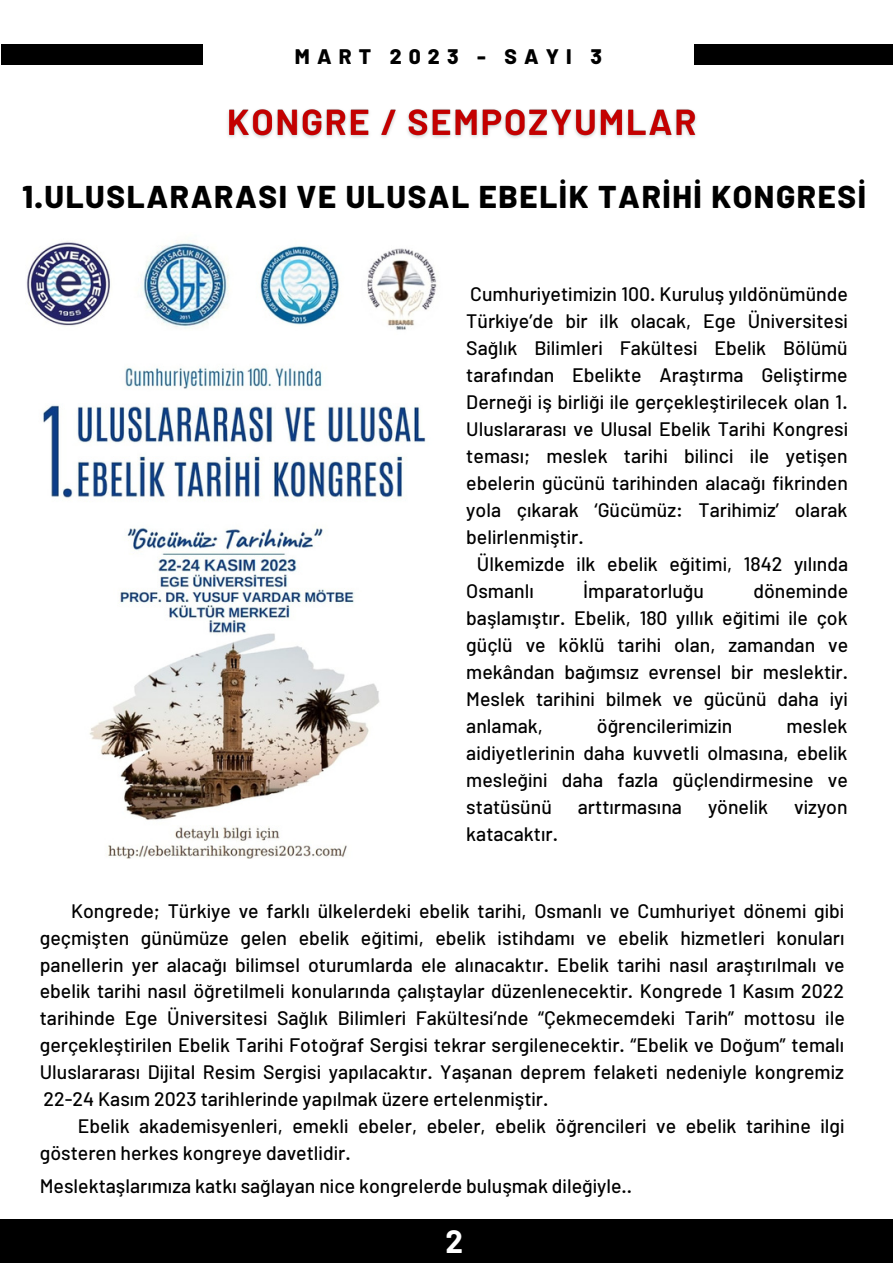
<style>
.page{position:relative;width:893px;height:1264px;background:#fff}
.page>*{position:absolute;margin:0;border:0;box-sizing:border-box;transform-origin:0 0}
.t1{font:800 31.5px "Barlow";letter-spacing:.05em;color:#000}
.t2{font:700 31.5px "Barlow";color:#fff}
.t3{font:800 21px "Barlow";letter-spacing:.34em;color:#000}
.t4{font:500 19.5px/27px "Barlow";color:#000}
</style>
<div class="page">
<div style="left:693px;top:44px;width:199px;height:21px;background:#000"></div>
<div style="left:1px;top:44px;width:202px;height:21px;background:#000"></div>
<div style="left:0;top:1219px;width:892px;height:43px;background:#000"></div>
<img style="left:26px;top:241px;width:411px;height:617px">
<img style="left:228px;top:109px;width:468px;height:29px">
<p class="t3" style="left:295px;top:43px;width:308px">MART 2023 - SAYI 3</p>
<h1 class="t1" style="left:22px;top:177px;width:845px">1.ULUSLARARASI VE ULUSAL EBELİK TARİHİ KONGRESİ</h1>
<p class="t4" style="left:470px;top:280px;width:379px">Cumhuriyetimizin 100. Kuruluş yıldönümünde</p>
<p class="t4" style="left:466px;top:307px;width:381px">Türkiye’de bir ilk olacak, Ege Üniversitesi</p>
<p class="t4" style="left:466px;top:334px;width:383px">Sağlık Bilimleri Fakültesi Ebelik Bölümü</p>
<p class="t4" style="left:466px;top:361px;width:383px">tarafından Ebelikte Araştırma Geliştirme</p>
<p class="t4" style="left:466px;top:388px;width:383px">Derneği iş birliği ile gerçekleştirilecek olan 1.</p>
<p class="t4" style="left:466px;top:415px;width:381px">Uluslararası ve Ulusal Ebelik Tarihi Kongresi</p>
<p class="t4" style="left:466px;top:442px;width:383px">teması; meslek tarihi bilinci ile yetişen</p>
<p class="t4" style="left:466px;top:469px;width:383px">ebelerin gücünü tarihinden alacağı fikrinden</p>
<p class="t4" style="left:466px;top:496px;width:383px">yola çıkarak ‘Gücümüz: Tarihimiz’ olarak</p>
<p class="t4" style="left:466px;top:523px;width:119px">belirlenmiştir.</p>
<p class="t4" style="left:477px;top:549px;width:372px">Ülkemizde ilk ebelik eğitimi, 1842 yılında</p>
<p class="t4" style="left:466px;top:576px;width:69px">Osmanlı</p>
<p class="t4" style="left:583px;top:576px;width:122px">İmparatorluğu</p>
<p class="t4" style="left:466px;top:576px;width:383px;text-indent:287px">döneminde başlamıştır. Ebelik, 180 yıllık eğitimi ile çok güçlü ve köklü tarihi olan, zamandan ve mekândan bağımsız evrensel bir meslektir.<br>Meslek tarihini bilmek ve gücünü daha iyi anlamak,</p>
<p class="t4" style="left:597px;top:711px;width:137px">öğrencilerimizin</p>
<p class="t4" style="left:466px;top:711px;width:383px;text-align:justify;text-indent:320px">meslek aidiyetlerinin daha kuvvetli olmasına, ebelik mesleğini daha fazla güçlendirmesine ve statüsünü</p>
<p class="t4" style="left:577px;top:792px;width:106px">arttırmasına</p>
<p class="t4" style="left:708px;top:792px;width:62px">yönelik</p>
<p class="t4" style="left:794px;top:792px;width:55px">vizyon</p>
<p class="t4" style="left:466px;top:819px;width:93px">katacaktır.</p>
<p class="t4" style="left:40px;top:896px;width:806px;text-indent:31px">Kongrede; Türkiye ve farklı ülkelerdeki ebelik tarihi, Osmanlı ve Cumhuriyet dönemi gibi geçmişten günümüze gelen ebelik eğitimi, ebelik istihdamı ve ebelik hizmetleri konuları panellerin yer alacağı bilimsel oturumlarda ele alınacaktır. Ebelik tarihi nasıl araştırılmalı ve ebelik tarihi nasıl öğretilmeli konularında çalıştaylar düzenlenecektir. Kongrede 1 Kasım 2022 tarihinde Ege Üniversitesi Sağlık Bilimleri Fakültesi’nde “Çekmecemdeki Tarih” mottosu ile gerçekleştirilen Ebelik Tarihi Fotoğraf Sergisi tekrar sergilenecektir. “Ebelik ve Doğum” temalı Uluslararası Dijital Resim Sergisi yapılacaktır. Yaşanan deprem felaketi nedeniyle kongremiz 22-24 Kasım 2023 tarihlerinde yapılmak üzere ertelenmiştir.</p>
<p class="t4" style="left:40px;top:1112px;width:803px;text-indent:38px">Ebelik akademisyenleri, emekli ebeler, ebeler, ebelik öğrencileri ve ebelik tarihine ilgi gösteren herkes kongreye davetlidir.</p>
<p class="t4" style="left:40px;top:1171px;width:594px">Meslektaşlarımıza katkı sağlayan nice kongrelerde buluşmak dileğiyle..</p>
<h1 class="t2" style="left:445px;top:1221px;width:19px">2</h1>
</div>
